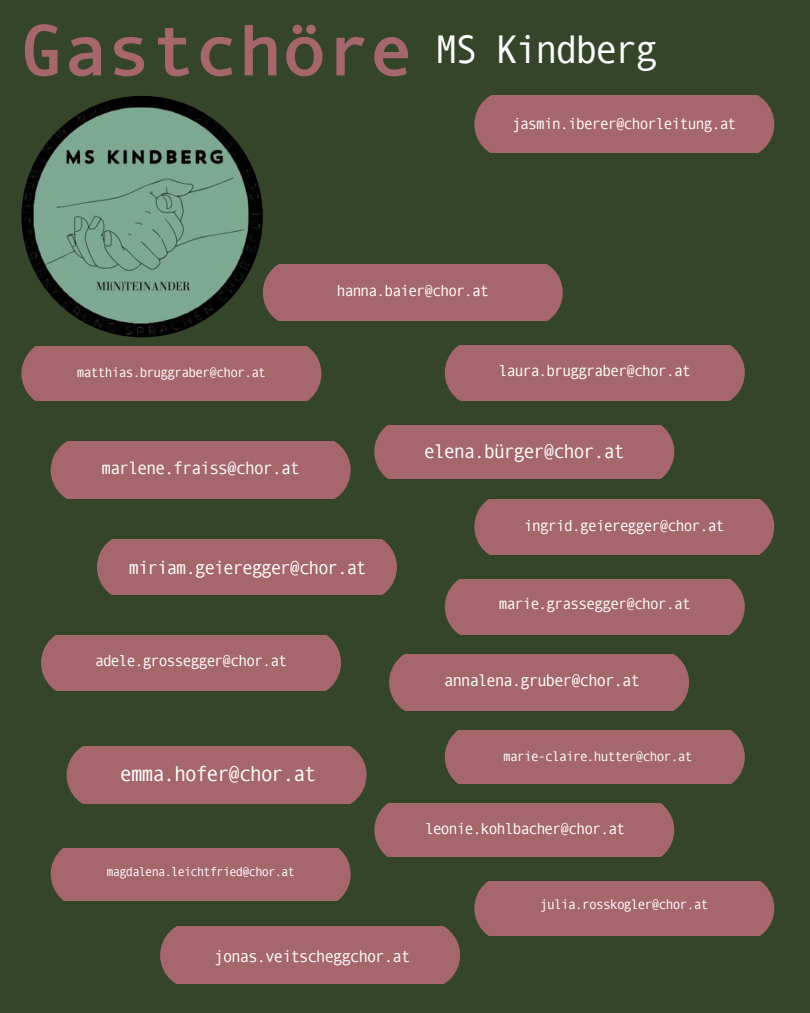
<style>
.page{position:relative;width:810px;height:1013px;background:#fff}
.page>*{position:absolute;margin:0;border:0;box-sizing:border-box;transform-origin:0 0}
.t1{font:700 73px "Andale Mono";color:#a5666c}
.t2{font:40px "Andale Mono WTJ";color:#fff}
.t3{font:21.7px "Andale Mono WTJ";color:#fff}
.t4{font:20px "Andale Mono WTJ";color:#fff}
.t5{font:19px "Andale Mono WTJ";color:#fff}
.t6{font:18px "Andale Mono WTJ";color:#fff}
.t7{font:17px "Andale Mono WTJ";color:#fff}
.t8{font:16px "Andale Mono WTJ";color:#fff}
.t9{font:14px "Andale Mono WTJ";color:#fff}
.t10{font:13px "Andale Mono WTJ";color:#fff}
</style>
<div class="page">
<div style="left:0;top:0;width:810px;height:1012px;background:#34452a"></div>
<img style="left:21px;top:96px;width:242px;height:241px;border-radius:50%">
<div style="left:474px;top:96px;width:300px;height:56px;background:#a5666c"></div>
<div style="left:445px;top:345px;width:300px;height:55px;background:#a5666c"></div>
<div style="left:374px;top:425px;width:300px;height:53px;background:#a5666c"></div>
<div style="left:474px;top:499px;width:300px;height:55px;background:#a5666c"></div>
<div style="left:389px;top:654px;width:300px;height:56px;background:#a5666c"></div>
<div style="left:51px;top:441px;width:300px;height:58px;background:#a5666c"></div>
<div style="left:445px;top:579px;width:300px;height:55px;background:#a5666c"></div>
<div style="left:21px;top:347px;width:300px;height:53px;background:#a5666c"></div>
<div style="left:374px;top:803px;width:300px;height:53px;background:#a5666c"></div>
<div style="left:445px;top:730px;width:300px;height:53px;background:#a5666c"></div>
<div style="left:41px;top:635px;width:300px;height:55px;background:#a5666c"></div>
<div style="left:97px;top:539px;width:300px;height:55px;background:#a5666c"></div>
<div style="left:67px;top:746px;width:300px;height:57px;background:#a5666c"></div>
<div style="left:474px;top:881px;width:300px;height:54px;background:#a5666c"></div>
<div style="left:51px;top:848px;width:300px;height:52px;background:#a5666c"></div>
<div style="left:160px;top:926px;width:300px;height:57px;background:#a5666c"></div>
<div style="left:263px;top:265px;width:300px;height:55px;background:#a5666c"></div>
<h4 class="t1" style="left:19px;top:5px;width:396px">Gastchöre</h4>
<p class="t2" style="left:437px;top:15px;width:221px">MS Kindberg</p>
<h2 class="t8" style="left:513px;top:110px;width:225px">jasmin.iberer@chorleitung.at</h2>
<p class="t9" style="left:77px;top:360px;width:190px">matthias.bruggraber@chor.at</p>
<h5 class="t6" style="left:102px;top:453px;width:199px">marlene.fraiss@chor.at</h5>
<p class="t8" style="left:337px;top:277px;width:153px">hanna.baier@chor.at</p>
<p class="t8" style="left:499px;top:357px;width:193px">laura.bruggraber@chor.at</p>
<p class="t4" style="left:425px;top:434px;width:201px">elena.bürger@chor.at</p>
<h5 class="t8" style="left:525px;top:512px;width:201px">ingrid.geieregger@chor.at</h5>
<p class="t5" style="left:129px;top:551px;width:238px">miriam.geieregger@chor.at</p>
<p class="t8" style="left:95px;top:646px;width:193px">adele.grossegger@chor.at</p>
<p class="t8" style="left:499px;top:590px;width:193px">marie.grassegger@chor.at</p>
<p class="t7" style="left:445px;top:666px;width:197px">annalena.gruber@chor.at</p>
<h3 class="t3" style="left:121px;top:755px;width:196px">emma.hofer@chor.at</h3>
<p class="t10" style="left:107px;top:860px;width:189px">magdalena.leichtfried@chor.at</p>
<h5 class="t7" style="left:215px;top:941px;width:197px">jonas.veitscheggchor.at</h5>
<h5 class="t9" style="left:504px;top:743px;width:190px">marie-claire.hutter@chor.at</h5>
<p class="t8" style="left:425px;top:814px;width:201px">leonie.kohlbacher@chor.at</p>
<h4 class="t9" style="left:541px;top:892px;width:169px">julia.rosskogler@chor.at</h4>
</div>
